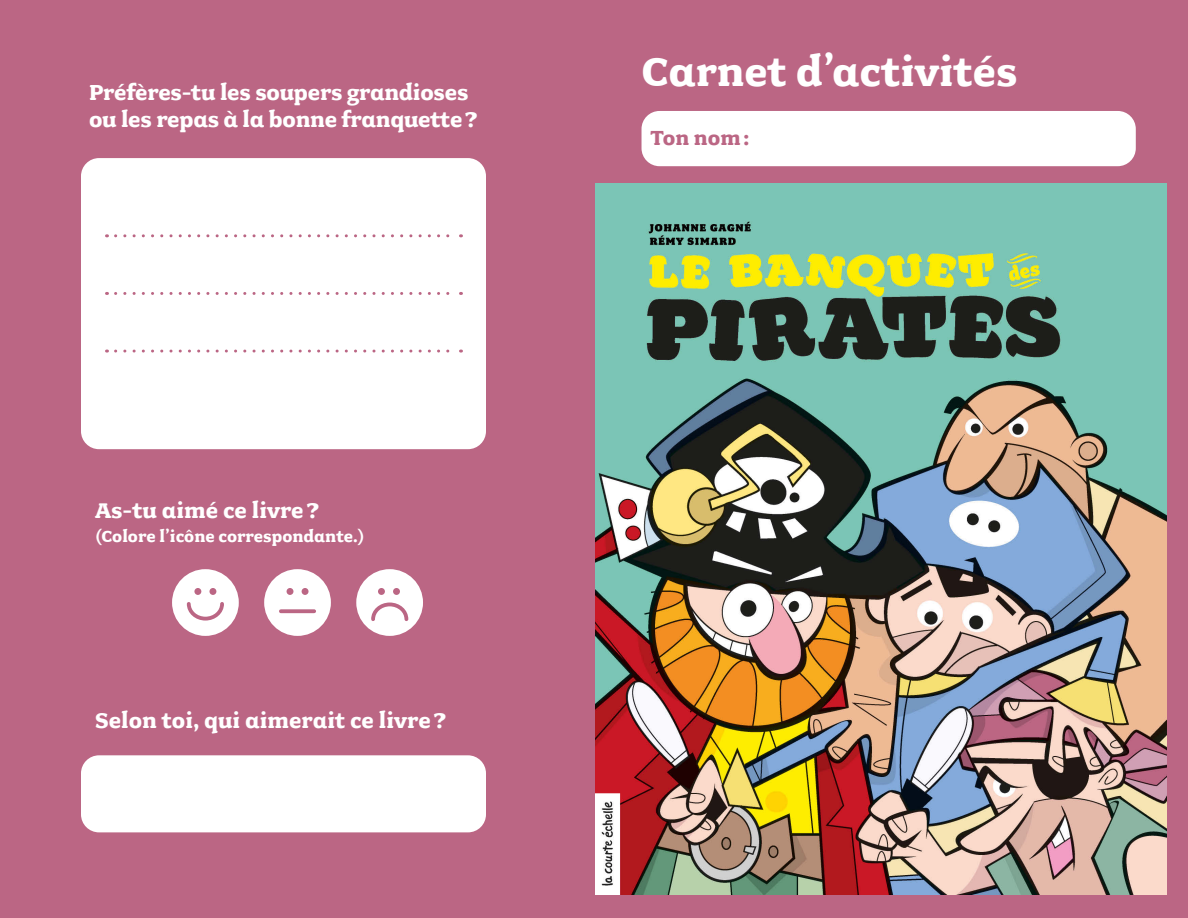
<style>
.page{position:relative;width:1188px;height:918px;background:#bb6684}
.page>*{position:absolute;margin:0;border:0;box-sizing:border-box;transform-origin:0 0}
.t1{font:45px "Fairplex Wide Bold Alta";color:#fff}
.t2{font:24px/27px "Fairplex Wide Bold Alta";letter-spacing:-.01em;color:#fff}
.t3{font:22.5px "Fairplex Wide Bold Alta";color:#bb6684}
.t4{font:18px "Fairplex Wide Bold Alta";color:#fff}
</style>
<div class="page">
<img style="left:596px;top:184px;width:571px;height:710px">
<div style="left:356px;top:569px;width:67px;height:67px;background:#fff;border-radius:50%"></div>
<div style="left:172px;top:569px;width:67px;height:67px;background:#fff;border-radius:50%"></div>
<div style="left:264px;top:569px;width:67px;height:67px;background:#fff;border-radius:50%"></div>
<div style="left:378px;top:588px;width:7px;height:7px;background:#bb6684;border-radius:50%"></div>
<div style="left:393px;top:588px;width:7px;height:7px;background:#bb6684;border-radius:50%"></div>
<div style="left:194px;top:588px;width:7px;height:7px;background:#bb6684;border-radius:50%"></div>
<div style="left:209px;top:588px;width:7px;height:7px;background:#bb6684;border-radius:50%"></div>
<div style="left:287px;top:588px;width:6px;height:7px;background:#bb6684;border-radius:50%"></div>
<div style="left:302px;top:588px;width:7px;height:7px;background:#bb6684;border-radius:50%"></div>
<svg style="left:281px;top:609px;width:33px;height:4px"></svg>
<svg style="left:371px;top:602px;width:38px;height:19px"></svg>
<svg style="left:186px;top:602px;width:38px;height:19px"></svg>
<div style="left:81px;top:755px;width:405px;height:77px;background:#fff;border-radius:18px"></div>
<div style="left:642px;top:111px;width:494px;height:55px;background:#fff;border-radius:18px"></div>
<div style="left:81px;top:158px;width:405px;height:291px;background:#fff;border-radius:18px"></div>
<svg style="left:116px;top:234px;width:345px;height:3px"></svg>
<svg style="left:116px;top:292px;width:345px;height:3px"></svg>
<svg style="left:116px;top:350px;width:345px;height:3px"></svg>
<p class="t2" style="left:89px;top:78px;width:390px">Préfères-tu les soupers grandioses ou les repas à la bonne franquette?</p>
<p class="t2" style="left:95px;top:497px;width:226px">As-tu aimé ce livre?</p>
<p class="t4" style="left:95px;top:526px;width:271px">(Colore l’icône correspondante.)</p>
<p class="t2" style="left:95px;top:707px;width:353px">Selon toi, qui aimerait ce livre?</p>
<h1 class="t1" style="left:642px;top:47px;width:378px">Carnet d’activités</h1>
<p class="t3" style="left:651px;top:125px;width:100px">Ton nom:</p>
</div>
